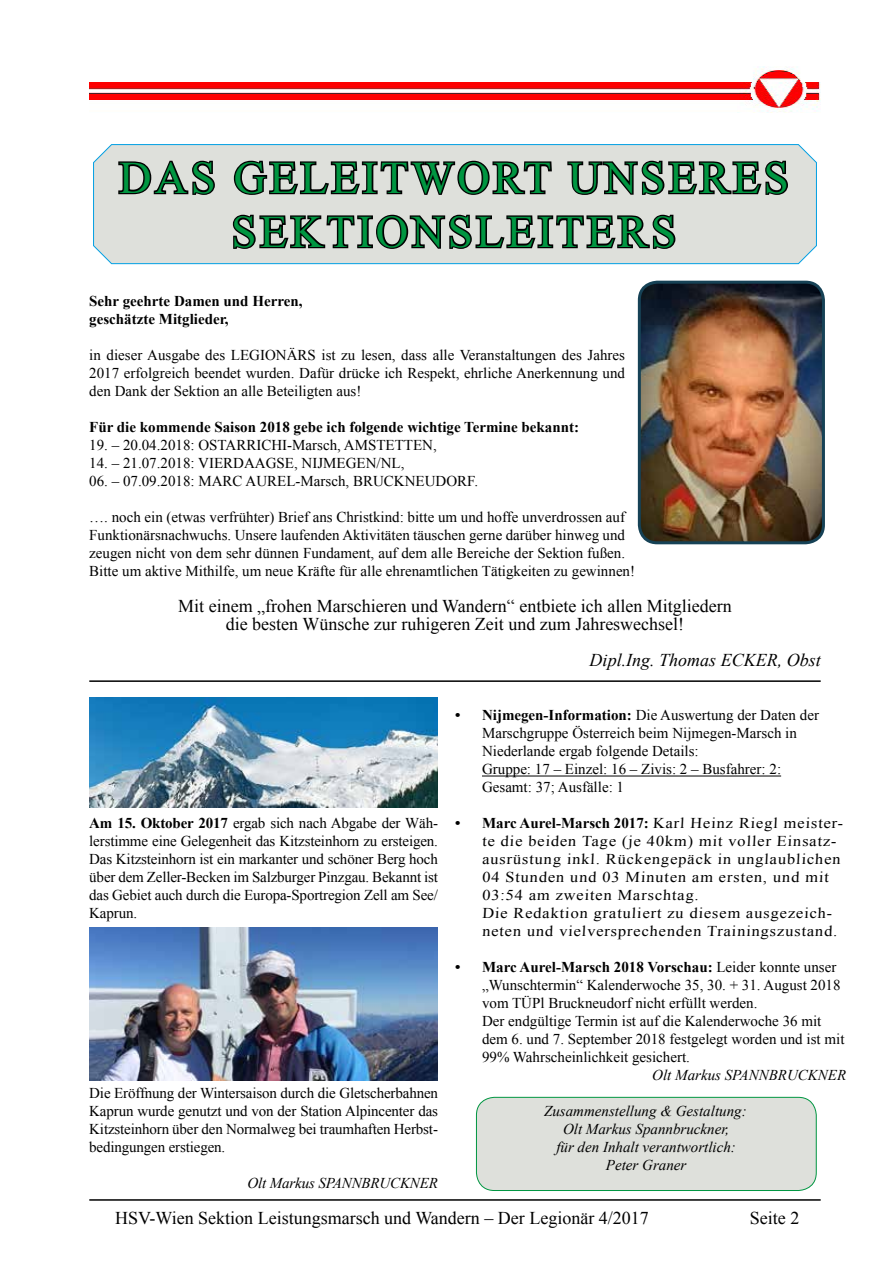
<style>
.page{position:relative;width:893px;height:1263px;background:#fff}
.page>*{position:absolute;margin:0;border:0;box-sizing:border-box;transform-origin:0 0}
.t1{font:45px/54px "Times New Roman";letter-spacing:.075em;color:#009641;text-align:center}
.t2{font:18px/18px "Times New Roman";color:#000;text-align:center}
.t3{font:italic 18px "Times New Roman";color:#000}
.t4{font:15px/18px "Times New Roman";color:#000;text-align:justify}
.t5{font:15px/18px "Times New Roman";letter-spacing:.05em;color:#000;scale:1.1 1}
.t6{font:italic 15px/18px "Times New Roman";color:#000;text-align:center}
.t7{font:700 15px/18px "Times New Roman";color:#000}
.s1{font-weight:700}
</style>
<div class="page">
<hr style="left:89px;top:1199px;width:732px;height:2px;background:#000">
<img style="left:89px;top:66px;width:732px;height:46px">
<svg style="left:93px;top:144px;width:724px;height:120px;background:#b0b4b1"></svg>
<hr style="left:89px;top:680px;width:732px;height:2px;background:#000">
<div style="left:476px;top:1097px;width:340px;height:93px;background:#dee0db;border-radius:18px"></div>
<svg style="left:540px;top:1096px;width:210px;height:1px"></svg>
<div style="left:476px;top:1097px;width:340px;height:94px;border:1px solid #009641;border-radius:18px"></div>
<img style="left:639px;top:282px;width:184px;height:261px">
<div style="left:638px;top:281px;width:187px;height:263px;border:3px solid #164256;border-radius:18px"></div>
<img style="left:89px;top:697px;width:349px;height:111px">
<img style="left:89px;top:927px;width:349px;height:153px">
<hr style="left:482px;top:776px;width:299px;height:1px;background:#000">
<h1 class="t1" style="left:119px;top:150px;width:671px">DAS GELEITWORT UNSERES<br>SEKTIONSLEITERS</h1>
<p class="t7" style="left:89px;top:292px;width:215px">Sehr geehrte Damen und Herren, geschätzte Mitglieder,</p>
<p class="t4" style="left:89px;top:346px;width:537px">in dieser Ausgabe des LEGIONÄRS ist zu lesen, dass alle Veranstaltungen des Jahres 2017 erfolgreich beendet wurden. Dafür drücke ich Respekt, ehrliche Anerkennung und den Dank der Sektion an alle Beteiligten aus!</p>
<p class="t7" style="left:89px;top:418px;width:491px">Für die kommende Saison 2018 gebe ich folgende wichtige Termine bekannt:</p>
<p class="t4" style="left:89px;top:436px;width:349px">19. – 20.04.2018: OSTARRICHI-Marsch, AMSTETTEN,</p>
<p class="t4" style="left:89px;top:454px;width:317px">14. – 21.07.2018: VIERDAAGSE, NIJMEGEN/NL,</p>
<p class="t4" style="left:89px;top:472px;width:390px">06. – 07.09.2018: MARC AUREL-Marsch, BRUCKNEUDORF.</p>
<p class="t4" style="left:89px;top:508px;width:547px;text-align:left">…. noch ein (etwas verfrühter) Brief ans Christkind: bitte um und hoffe unverdrossen auf Funktionärsnachwuchs. Unsere laufenden Aktivitäten täuschen gerne darüber hinweg und zeugen nicht von dem sehr dünnen Fundament, auf dem alle Bereiche der Sektion fußen.<br>Bitte um aktive Mithilfe, um neue Kräfte für alle ehrenamtlichen Tätigkeiten zu gewinnen!</p>
<p class="t2" style="left:178px;top:597px;width:555px">Mit einem „frohen Marschieren und Wandern“ entbiete ich allen Mitgliedern die besten Wünsche zur ruhigeren Zeit und zum Jahreswechsel!</p>
<p class="t3" style="left:590px;top:648px;width:233px">Dipl.Ing. Thomas ECKER, Obst</p>
<p class="t4" style="left:89px;top:814px;width:350px"><span class="s1">Am 15. Oktober 2017</span> ergab sich nach Abgabe der Wäh&shy;lerstimme eine Gelegenheit das Kitzsteinhorn zu ersteigen.<br>Das Kitzsteinhorn ist ein markanter und schöner Berg hoch über dem Zeller-Becken im Salzburger Pinzgau. Bekannt ist das Gebiet auch durch die Europa-Sportregion Zell am See/ Kaprun.</p>
<p class="t4" style="left:89px;top:1084px;width:350px">Die Eröffnung der Wintersaison durch die Gletscherbahnen Kaprun wurde genutzt und von der Station Alpincenter das Kitzsteinhorn über den Normalweg bei traumhaften Herbst&shy;bedingungen erstiegen.</p>
<p class="t6" style="left:248px;top:1174px;width:192px">Olt Markus SPANNBRUCKNER</p>
<p class="t4" style="left:482px;top:706px;width:339px;text-align:left;text-indent:-27px"><span class="s1">• Nijmegen-Information:</span> Die Auswertung der Daten der Marschgruppe Österreich beim Nijmegen-Marsch in Niederlande ergab folgende Details:<br>Gruppe: 17 – Einzel: 16 – Zivis: 2 – Busfahrer: 2:<br>Gesamt: 37; Ausfälle: 1</p>
<p class="t5" style="left:482px;top:814px;width:331px;text-indent:-27px"><span class="s1">• Marc Aurel-Marsch 2017:</span> Karl Heinz Riegl meister&shy;te die beiden Tage (je 40km) mit voller Einsatz&shy;ausrüstung inkl. Rückengepäck in unglaublichen 04 Stunden und 03 Minuten am ersten, und mit 03:54 am zweiten Marschtag.<br>Die Redaktion gratuliert zu diesem ausgezeich&shy;neten und vielversprechenden Trainingszustand.</p>
<p class="t4" style="left:482px;top:958px;width:364px;text-align:left;text-indent:-27px"><span class="s1">• Marc Aurel-Marsch 2018 Vorschau:</span> Leider konnte unser „Wunschtermin“ Kalenderwoche 35, 30. + 31. August 2018 vom TÜPl Bruckneudorf nicht erfüllt werden.<br>Der endgültige Termin ist auf die Kalenderwoche 36 mit dem 6. und 7. September 2018 festgelegt worden und ist mit 99% Wahrscheinlichkeit gesichert.</p>
<p class="t6" style="left:652px;top:1066px;width:195px">Olt Markus SPANNBRUCKNER</p>
<p class="t6" style="left:544px;top:1102px;width:204px">Zusammenstellung &amp; Gestaltung:<br>Olt Markus Spannbruckner,<br>für den Inhalt verantwortlich:<br>Peter Graner</p>
<p class="t2" style="left:115px;top:1209px;width:535px">HSV-Wien Sektion Leistungsmarsch und Wandern – Der Legionär 4/2017</p>
<p class="t2" style="left:750px;top:1209px;width:51px">Seite 2</p>
</div>
